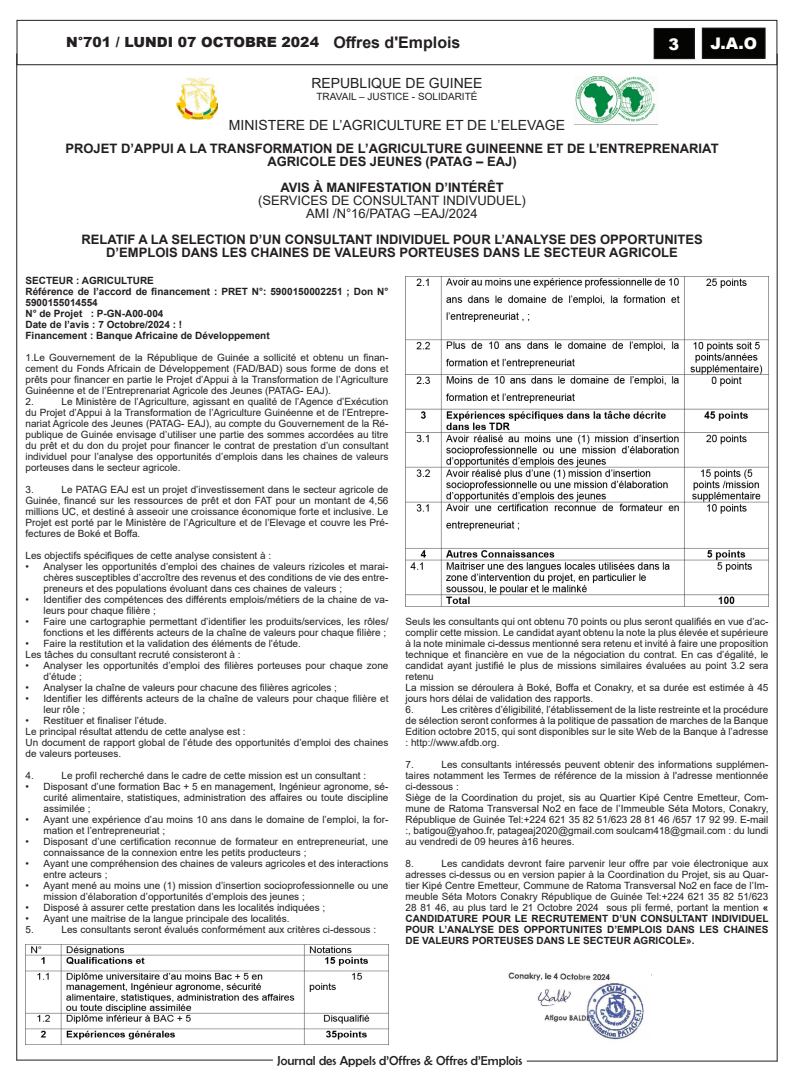
<style>
.page{position:relative;width:794px;height:1092px;background:#fff}
.page>*{position:absolute;margin:0;border:0;box-sizing:border-box;transform-origin:0 0}
.t1{font:900 16px "Arial";color:#fff}
.t2{font:14px "Arial";color:#231f20}
.t3{font:900 14px "Arial";color:#231f20}
.t4{font:700 13px/13px "Arial";color:#231f20;text-align:center}
.t5{font:13px "Arial";color:#231f20}
.t6{font:13px "Berlin Sans FB";color:#231f20}
.t7{font:10px/11px "Arial";color:#231f20;text-align:justify}
.t8{font:700 10px/11px "Arial";color:#231f20}
.s1{font-weight:700;font-size:16px}
.s2{font-weight:700}
</style>
<div class="page">
<div style="left:17px;top:20px;width:760px;height:45px;border:1px solid #231f20"></div>
<hr style="left:17px;top:1059px;width:256px;height:1px;background:#231f20">
<hr style="left:527px;top:1060px;width:250px;height:1px;background:#231f20">
<div style="left:702px;top:28px;width:63px;height:30px;background:#040503"></div>
<div style="left:702px;top:28px;width:63px;height:31px;border:1px solid #231f20"></div>
<div style="left:654px;top:28px;width:40px;height:31px;background:#040503"></div>
<div style="left:653px;top:28px;width:41px;height:31px;border:1px solid #231f20"></div>
<hr style="left:17px;top:53px;width:1px;height:1007px;background:#231f20">
<hr style="left:777px;top:54px;width:1px;height:1007px;background:#231f20">
<img style="left:176px;top:78px;width:42px;height:42px">
<img style="left:575px;top:76px;width:81px;height:47px">
<img style="left:26px;top:944px;width:362px;height:100px">
<img style="left:405px;top:276px;width:363px;height:330px">
<img style="left:508px;top:972px;width:136px;height:68px">
<p class="t3" style="left:66px;top:32px;width:396px">N°701 / LUNDI 07 OCTOBRE 2024 <span class="s1">Offres d'Emplois</span></p>
<h1 class="t1" style="left:668px;top:32px;width:12px">3</h1>
<h1 class="t1" style="left:710px;top:32px;width:48px">J.A.O</h1>
<p class="t2" style="left:311px;top:73px;width:173px">REPUBLIQUE DE GUINEE</p>
<p class="t7" style="left:316px;top:91px;width:162px">TRAVAIL – JUSTICE - SOLIDARITÉ</p>
<p class="t2" style="left:229px;top:115px;width:338px">MINISTERE DE L’AGRICULTURE ET DE L’ELEVAGE</p>
<p class="t4" style="left:65px;top:142px;width:654px">PROJET D’APPUI A LA TRANSFORMATION DE L’AGRICULTURE GUINEENNE ET DE L’ENTREPRENARIAT<br>AGRICOLE DES JEUNES (PATAG – EAJ)</p>
<p class="t4" style="left:280px;top:181px;width:225px">AVIS À MANIFESTATION D’INTÉRÊT</p>
<p class="t5" style="left:258px;top:191px;width:269px">(SERVICES DE CONSULTANT INDIVUDUEL)</p>
<p class="t5" style="left:306px;top:204px;width:173px">AMI /N°16/PATAG –EAJ/2024</p>
<p class="t4" style="left:81px;top:233px;width:623px">RELATIF A LA SELECTION D’UN CONSULTANT INDIVIDUEL POUR L’ANALYSE DES OPPORTUNITES<br>D’EMPLOIS DANS LES CHAINES DE VALEURS PORTEUSES DANS LE SECTEUR AGRICOLE</p>
<p class="t8" style="left:26px;top:275px;width:130px">SECTEUR : AGRICULTURE</p>
<p class="t8" style="left:26px;top:286px;width:364px">Référence de l’accord de financement : PRET N°: 5900150002251 ; Don N°<br>5900155014554</p>
<p class="t8" style="left:26px;top:308px;width:139px">N° de Projet : P-GN-A00-004</p>
<p class="t8" style="left:26px;top:319px;width:158px">Date de l’avis : 7 Octobre/2024 : !</p>
<p class="t8" style="left:26px;top:330px;width:246px">Financement : Banque Africaine de Développement</p>
<p class="t7" style="left:26px;top:352px;width:364px">1.Le Gouvernement de la République de Guinée a sollicité et obtenu un finan&shy;cement du Fonds Africain de Développement (FAD/BAD) sous forme de dons et prêts pour financer en partie le Projet d’Appui à la Transformation de l’Agriculture Guinéenne et de l’Entreprenariat Agricole des Jeunes (PATAG- EAJ).</p>
<p class="t7" style="left:26px;top:396px;width:10px">2.</p>
<p class="t7" style="left:26px;top:396px;width:364px;text-indent:36px">Le Ministère de l’Agriculture, agissant en qualité de l’Agence d’Exécution du Projet d’Appui à la Transformation de l’Agriculture Guinéenne et de l’Entrepre&shy;nariat Agricole des Jeunes (PATAG- EAJ), au compte du Gouvernement de la Ré&shy;publique de Guinée envisage d’utiliser une partie des sommes accordées au titre du prêt et du don du projet pour financer le contrat de prestation d’un consultant individuel pour l’analyse des opportunités d’emplois dans les chaines de valeurs porteuses dans le secteur agricole.</p>
<p class="t7" style="left:26px;top:484px;width:10px">3.</p>
<p class="t7" style="left:26px;top:484px;width:364px;text-indent:36px">Le PATAG EAJ est un projet d’investissement dans le secteur agricole de Guinée, financé sur les ressources de prêt et don FAT pour un montant de 4,56 millions UC, et destiné à asseoir une croissance économique forte et inclusive. Le Projet est porté par le Ministère de l’Agriculture et de l’Elevage et couvre les Pré&shy;fectures de Boké et Boffa.</p>
<p class="t7" style="left:26px;top:550px;width:247px">Les objectifs spécifiques de cette analyse consistent à :</p>
<p class="t7" style="left:44px;top:561px;width:346px;text-indent:-18px">• Analyser les opportunités d’emploi des chaines de valeurs rizicoles et marai&shy;chères susceptibles d’accroître des revenus et des conditions de vie des entre&shy;preneurs et des populations évoluant dans ces chaines de valeurs ;</p>
<p class="t7" style="left:44px;top:594px;width:346px;text-indent:-18px">• Identifier des compétences des différents emplois/métiers de la chaine de va&shy;leurs pour chaque filière ;</p>
<p class="t7" style="left:26px;top:616px;width:364px;text-align:right">• Faire une cartographie permettant d’identifier les produits/services, les rôles/ fonctions et les différents acteurs de la chaîne de valeurs pour chaque filière ;</p>
<p class="t7" style="left:26px;top:638px;width:277px">• Faire la restitution et la validation des éléments de l’étude.</p>
<p class="t7" style="left:26px;top:649px;width:217px">Les tâches du consultant recruté consisteront à :</p>
<p class="t7" style="left:44px;top:660px;width:346px;text-indent:-18px">• Analyser les opportunités d’emploi des filières porteuses pour chaque zone d’étude ;</p>
<p class="t7" style="left:26px;top:682px;width:313px">• Analyser la chaîne de valeurs pour chacune des filières agricoles ;</p>
<p class="t7" style="left:44px;top:693px;width:346px;text-indent:-18px">• Identifier les différents acteurs de la chaîne de valeurs pour chaque filière et leur rôle ;</p>
<p class="t7" style="left:26px;top:715px;width:143px">• Restituer et finaliser l’étude.</p>
<p class="t7" style="left:26px;top:726px;width:222px">Le principal résultat attendu de cette analyse est :</p>
<p class="t7" style="left:26px;top:737px;width:364px">Un document de rapport global de l’étude des opportunités d’emploi des chaines de valeurs porteuses.</p>
<p class="t7" style="left:26px;top:770px;width:10px">4.</p>
<p class="t7" style="left:62px;top:770px;width:306px">Le profil recherché dans le cadre de cette mission est un consultant :</p>
<p class="t7" style="left:44px;top:781px;width:346px;text-indent:-18px">• Disposant d’une formation Bac + 5 en management, Ingénieur agronome, sé&shy;curité alimentaire, statistiques, administration des affaires ou toute discipline assimilée ;</p>
<p class="t7" style="left:44px;top:814px;width:346px;text-indent:-18px">• Ayant une expérience d’au moins 10 ans dans le domaine de l’emploi, la for&shy;mation et l’entrepreneuriat ;</p>
<p class="t7" style="left:44px;top:836px;width:346px;text-indent:-18px">• Disposant d’une certification reconnue de formateur en entrepreneuriat, une connaissance de la connexion entre les petits producteurs ;</p>
<p class="t7" style="left:44px;top:858px;width:346px;text-indent:-18px">• Ayant une compréhension des chaines de valeurs agricoles et des interactions entre acteurs ;</p>
<p class="t7" style="left:44px;top:880px;width:346px;text-indent:-18px">• Ayant mené au moins une (1) mission d’insertion socioprofessionnelle ou une mission d’élaboration d’opportunités d’emplois des jeunes ;</p>
<p class="t7" style="left:26px;top:902px;width:301px">• Disposé à assurer cette prestation dans les localités indiquées ;</p>
<p class="t7" style="left:26px;top:913px;width:266px">• Ayant une maitrise de la langue principale des localités.</p>
<p class="t7" style="left:26px;top:924px;width:10px">5.</p>
<p class="t7" style="left:62px;top:924px;width:316px">Les consultants seront évalués conformément aux critères ci-dessous :</p>
<p class="t7" style="left:405px;top:615px;width:364px">Seuls les consultants qui ont obtenu 70 points ou plus seront qualifiés en vue d’ac&shy;complir cette mission. Le candidat ayant obtenu la note la plus élevée et supérieure à la note minimale ci-dessus mentionné sera retenu et invité à faire une proposition technique et financière en vue de la négociation du contrat. En cas d’égalité, le candidat ayant justifié le plus de missions similaires évaluées au point 3.2 sera retenu</p>
<p class="t7" style="left:405px;top:681px;width:364px">La mission se déroulera à Boké, Boffa et Conakry, et sa durée est estimée à 45 jours hors délai de validation des rapports.</p>
<p class="t7" style="left:405px;top:703px;width:10px">6.</p>
<p class="t7" style="left:405px;top:703px;width:364px;text-indent:36px">Les critères d’éligibilité, l’établissement de la liste restreinte et la procédure de sélection seront conformes à la politique de passation de marches de la Banque Edition octobre 2015, qui sont disponibles sur le site Web de la Banque à l’adresse : http://www.afdb.org.</p>
<p class="t7" style="left:405px;top:758px;width:10px">7.</p>
<p class="t7" style="left:405px;top:758px;width:364px;text-indent:36px">Les consultants intéressés peuvent obtenir des informations supplémen&shy;taires notamment les Termes de référence de la mission à l'adresse mentionnée ci-dessous :</p>
<p class="t7" style="left:405px;top:791px;width:364px">Siège de la Coordination du projet, sis au Quartier Kipé Centre Emetteur, Com&shy;mune de Ratoma Transversal No2 en face de l’Immeuble Séta Motors, Conakry, République de Guinée Tel:+224 621 35 82 51/623 28 81 46 /657 17 92 99. E-mail :, batigou@yahoo.fr, patageaj2020@gmail.com soulcam418@gmail.com : du lundi au vendredi de 09 heures à16 heures.</p>
<p class="t7" style="left:405px;top:857px;width:10px">8.</p>
<p class="t7" style="left:405px;top:857px;width:365px;text-indent:36px">Les candidats devront faire parvenir leur offre par voie électronique aux adresses ci-dessus ou en version papier à la Coordination du Projet, sis au Quar&shy;tier Kipé Centre Emetteur, Commune de Ratoma Transversal No2 en face de l’Im&shy;meuble Séta Motors Conakry République de Guinée Tel:+224 621 35 82 51/623<br>28 81 46, au plus tard le 21 Octobre 2024 sous pli fermé, portant la mention <span class="s2">« CANDIDATURE POUR LE RECRUTEMENT D’UN CONSULTANT INDIVIDUEL POUR L’ANALYSE DES OPPORTUNITES D’EMPLOIS DANS LES CHAINES DE VALEURS PORTEUSES DANS LE SECTEUR AGRICOLE».</span></p>
<h3 class="t6" style="left:277px;top:1052px;width:246px">Journal des Appels d’Offres &amp; Offres d’Emplois</h3>
</div>
